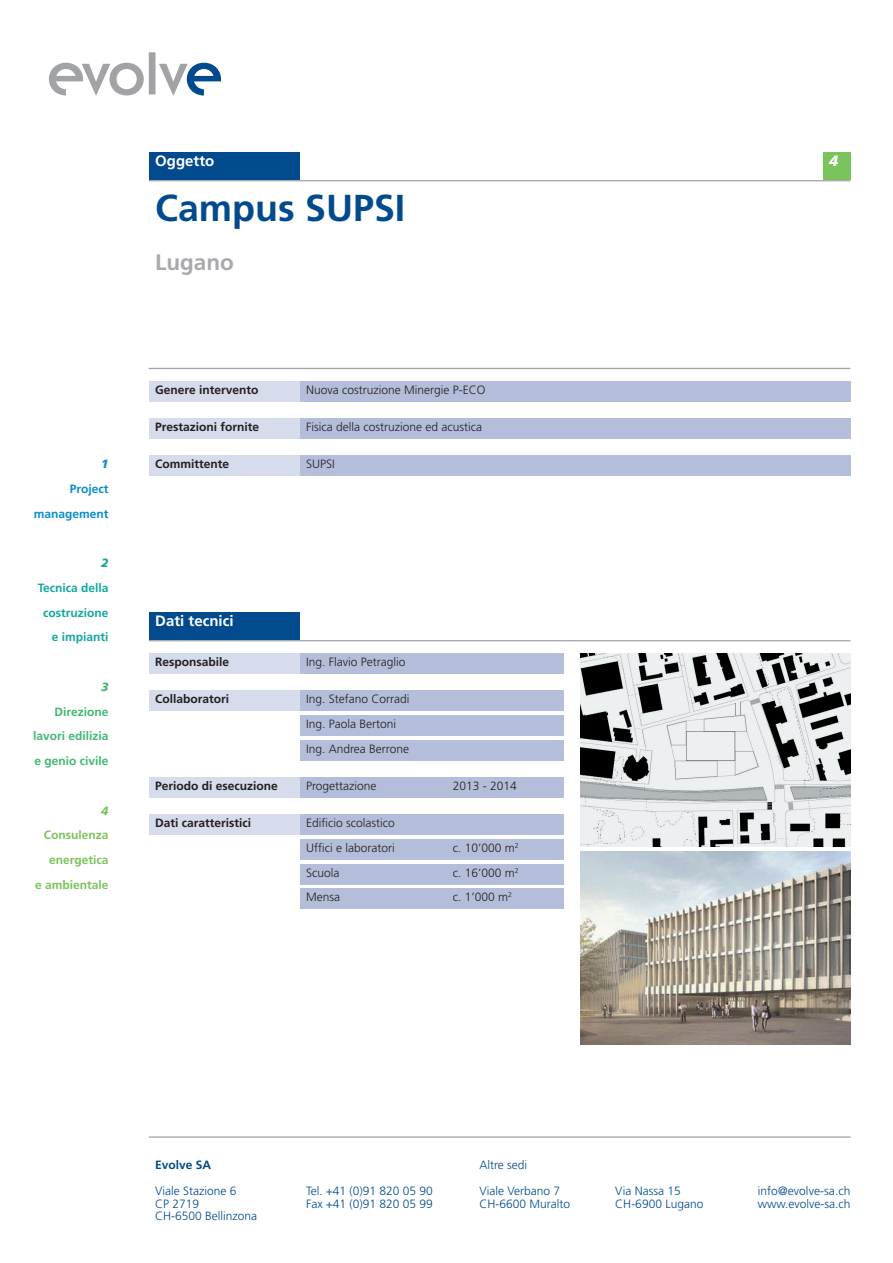
<style>
.page{position:relative;width:893px;height:1263px;background:#fff}
.page>*{position:absolute;margin:0;border:0;box-sizing:border-box;transform-origin:0 0}
.t1{font:700 37.5px "Frutiger";color:#004a8d}
.t2{font:700 22.5px "Frutiger";color:#a8a9ad}
.t3{font:700 15px "Frutiger";color:#fff}
.t4{font:italic 900 15px "Frutiger";color:#fff}
.t5{font:300 12px/24.8px "Frutiger";color:#231f20}
.t6{font:300 12px/12.8px "Frutiger";color:#004a8d}
.t7{font:700 12px "Frutiger";color:#231f20}
.t8{font:700 12px/24.8px "Frutiger";color:#40b872;text-align:justify}
.t9{font:700 12px/24.8px "Frutiger";color:#12a79d;text-align:right}
.t10{font:700 12px/24.8px "Frutiger";color:#7bc35c;text-align:right}
.t11{font:700 12px/24.8px "Frutiger";color:#068ed0;text-align:right}
.t12{font:700 12px "Frutiger";color:#004a8d}
.t13{font:italic 900 12px "Frutiger";color:#068ed0}
.t14{font:italic 900 12px "Frutiger";color:#12a79d}
.t15{font:italic 900 12px "Frutiger";color:#40b872}
.t16{font:italic 900 12px "Frutiger";color:#7bc35c}
</style>
<div class="page">
<svg style="left:49px;top:52px;width:172px;height:44px"></svg>
<hr style="left:149px;top:180px;width:701px;height:1px;background:#a1a3a6">
<div style="left:149px;top:152px;width:151px;height:28px;background:#004a8d"></div>
<hr style="left:149px;top:1136px;width:701px;height:2px;background:#a1a3a6">
<hr style="left:149px;top:640px;width:701px;height:1px;background:#a1a3a6">
<div style="left:149px;top:612px;width:151px;height:28px;background:#004a8d"></div>
<hr style="left:149px;top:368px;width:701px;height:1px;background:#a1a3a6">
<div style="left:300px;top:381px;width:550px;height:20px;background:#b4beda"></div>
<div style="left:300px;top:418px;width:550px;height:20px;background:#b4beda"></div>
<div style="left:300px;top:455px;width:550px;height:20px;background:#b4beda"></div>
<div style="left:149px;top:381px;width:151px;height:20px;background:#d6dcec"></div>
<div style="left:149px;top:418px;width:151px;height:20px;background:#d6dcec"></div>
<div style="left:149px;top:455px;width:151px;height:20px;background:#d6dcec"></div>
<div style="left:300px;top:653px;width:263px;height:20px;background:#b4beda"></div>
<div style="left:300px;top:690px;width:263px;height:21px;background:#b4beda"></div>
<div style="left:300px;top:715px;width:263px;height:20px;background:#b4beda"></div>
<div style="left:300px;top:740px;width:263px;height:20px;background:#b4beda"></div>
<div style="left:300px;top:777px;width:263px;height:20px;background:#b4beda"></div>
<div style="left:300px;top:814px;width:263px;height:20px;background:#b4beda"></div>
<div style="left:149px;top:653px;width:151px;height:20px;background:#d6dcec"></div>
<div style="left:149px;top:690px;width:151px;height:21px;background:#d6dcec"></div>
<div style="left:149px;top:777px;width:151px;height:20px;background:#d6dcec"></div>
<div style="left:149px;top:814px;width:151px;height:20px;background:#d6dcec"></div>
<img style="left:580px;top:653px;width:271px;height:194px">
<img style="left:580px;top:851px;width:271px;height:194px">
<div style="left:300px;top:839px;width:263px;height:20px;background:#b4beda"></div>
<div style="left:300px;top:864px;width:263px;height:20px;background:#b4beda"></div>
<div style="left:300px;top:889px;width:263px;height:20px;background:#b4beda"></div>
<div style="left:823px;top:152px;width:27px;height:28px;background:#7bc35c"></div>
<p class="t13" style="left:101px;top:457px;width:9px">1</p>
<p class="t11" style="left:34px;top:476px;width:76px">Project management</p>
<p class="t14" style="left:101px;top:556px;width:9px">2</p>
<p class="t9" style="left:38px;top:575px;width:72px">Tecnica della costruzione e impianti</p>
<p class="t15" style="left:101px;top:679px;width:9px">3</p>
<p class="t8" style="left:33px;top:699px;width:77px;text-indent:22px">Direzione lavori edilizia e genio civile</p>
<p class="t16" style="left:101px;top:803px;width:9px">4</p>
<p class="t10" style="left:35px;top:823px;width:75px">Consulenza energetica<br>e ambientale</p>
<p class="t3" style="left:155px;top:152px;width:61px">Oggetto</p>
<h1 class="t1" style="left:155px;top:185px;width:252px">Campus SUPSI</h1>
<h2 class="t2" style="left:155px;top:249px;width:80px">Lugano</h2>
<p class="t7" style="left:155px;top:383px;width:105px">Genere intervento</p>
<p class="t5" style="left:306px;top:377px;width:181px">Nuova costruzione Minergie P-ECO</p>
<p class="t7" style="left:155px;top:420px;width:106px">Prestazioni fornite</p>
<p class="t5" style="left:306px;top:414px;width:177px">Fisica della costruzione ed acustica</p>
<p class="t7" style="left:155px;top:457px;width:76px">Committente</p>
<p class="t5" style="left:306px;top:451px;width:30px">SUPSI</p>
<p class="t3" style="left:155px;top:612px;width:80px">Dati tecnici</p>
<p class="t7" style="left:155px;top:655px;width:76px">Responsabile</p>
<p class="t5" style="left:306px;top:649px;width:101px">Ing. Flavio Petraglio</p>
<p class="t7" style="left:155px;top:692px;width:76px">Collaboratori</p>
<p class="t5" style="left:306px;top:687px;width:105px">Ing. Stefano Corradi<br>Ing. Paola Bertoni<br>Ing. Andrea Berrone</p>
<p class="t7" style="left:155px;top:779px;width:124px">Periodo di esecuzione</p>
<p class="t5" style="left:306px;top:773px;width:72px">Progettazione</p>
<p class="t5" style="left:453px;top:773px;width:66px">2013 - 2014</p>
<p class="t7" style="left:155px;top:816px;width:98px">Dati caratteristici</p>
<p class="t5" style="left:306px;top:810px;width:90px">Edificio scolastico<br>Uffici e laboratori</p>
<p class="t5" style="left:453px;top:835px;width:67px">c. 10’000 m<sup>2</sup></p>
<p class="t5" style="left:306px;top:860px;width:35px">Scuola</p>
<p class="t5" style="left:453px;top:860px;width:67px">c. 16’000 m<sup>2</sup></p>
<p class="t5" style="left:306px;top:885px;width:36px">Mensa</p>
<p class="t5" style="left:453px;top:885px;width:61px">c. 1’000 m<sup>2</sup></p>
<p class="t4" style="left:829px;top:151px;width:11px">4</p>
<p class="t6" style="left:479px;top:1152px;width:82px;line-height:25.5px">Altre sedi<br>Viale Verbano 7</p>
<p class="t6" style="left:479px;top:1197px;width:92px">CH-6600 Muralto</p>
<p class="t12" style="left:155px;top:1158px;width:58px">Evolve SA</p>
<p class="t6" style="left:155px;top:1184px;width:104px">Viale Stazione 6<br>CP 2719<br>CH-6500 Bellinzona</p>
<p class="t6" style="left:306px;top:1185px;width:128px">Tel. +41 (0)91 820 05 90<br>Fax +41 (0)91 820 05 99</p>
<p class="t6" style="left:758px;top:1184px;width:94px">info@evolve-sa.ch www.evolve-sa.ch</p>
<p class="t6" style="left:615px;top:1184px;width:90px">Via Nassa 15<br>CH-6900 Lugano</p>
</div>
